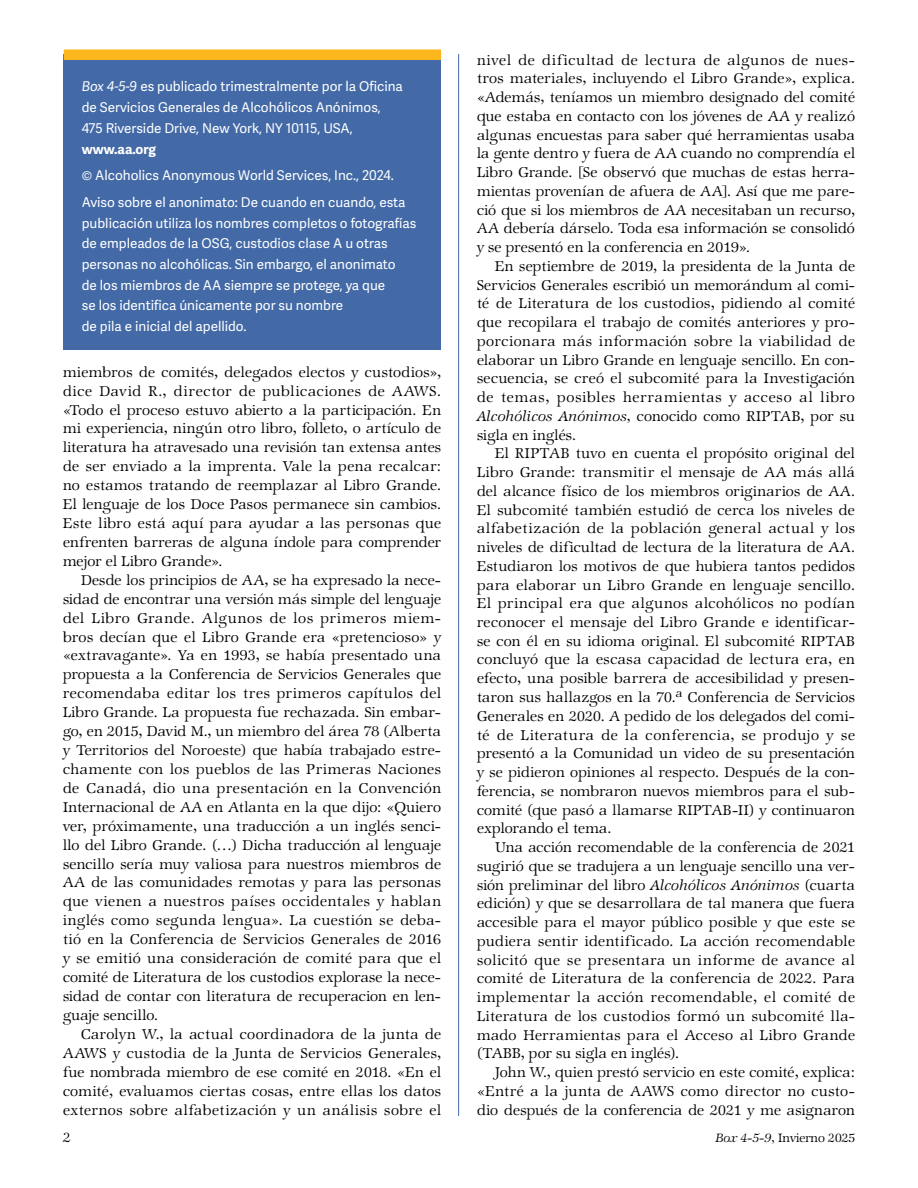
<style>
.page{position:relative;width:918px;height:1188px;background:#fff}
.page>*{position:absolute;margin:0;border:0;box-sizing:border-box;transform-origin:0 0}
.t1{font:300 15.75px/18.8px "Zapf Internatl IT Cby BT";letter-spacing:.015em;color:#000;text-align:justify}
.t2{font:300 15px "Zapf Internatl IT Cby BT";color:#000}
.t3{font:13.5px/20.7px "Adelle Sans";color:#fff}
.t4{font:300 13.5px "Zapf Internatl IT Cby BT";color:#000}
.t5{font:700 13.5px "Adelle Sans";color:#fff}
.s1{font-style:italic}
</style>
<div class="page">
<hr style="left:458px;top:54px;width:1px;height:1062px;background:#436aa7">
<div style="left:64px;top:54px;width:377px;height:295px;background:#436aa7"></div>
<div style="left:64px;top:49px;width:377px;height:11px;background:#ffb71e"></div>
<p class="t1" style="left:477px;top:51px;width:380px">nivel de dificultad de lectura de algunos de nues&shy;tros materiales, incluyendo el Libro Grande», explica. «Además, teníamos un miembro designado del comité que estaba en contacto con los jóvenes de AA y realizó algunas encuestas para saber qué herramientas usaba la gente dentro y fuera de AA cuando no comprendía el Libro Grande. [Se observó que muchas de estas herra&shy;mientas provenían de afuera de AA]. Así que me pare&shy;ció que si los miembros de AA necesitaban un recurso, AA debería dárselo. Toda esa información se consolidó y se presentó en la conferencia en 2019».</p>
<p class="t1" style="left:477px;top:257px;width:380px;text-indent:18px">En septiembre de 2019, la presidenta de la Junta de Servicios Generales escribió un memorándum al comi&shy;té de Literatura de los custodios, pidiendo al comité que recopilara el trabajo de comités anteriores y pro&shy;porcionara más información sobre la viabilidad de elaborar un Libro Grande en lenguaje sencillo. En con&shy;secuencia, se creó el subcomité para la Investigación de temas, posibles herramientas y acceso al libro <span class="s1">Alcohólicos Anónimos,</span> conocido como RIPTAB, por su sigla en inglés.</p>
<p class="t1" style="left:477px;top:444px;width:380px;text-indent:18px">El RIPTAB tuvo en cuenta el propósito original del Libro Grande: transmitir el mensaje de AA más allá del alcance físico de los miembros originarios de AA.<br>El subcomité también estudió de cerca los niveles de alfabetización de la población general actual y los niveles de dificultad de lectura de la literatura de AA.<br>Estudiaron los motivos de que hubiera tantos pedidos para elaborar un Libro Grande en lenguaje sencillo.<br>El principal era que algunos alcohólicos no podían reconocer el mensaje del Libro Grande e identificar&shy;se con él en su idioma original. El subcomité RIPTAB concluyó que la escasa capacidad de lectura era, en efecto, una posible barrera de accesibilidad y presen&shy;taron sus hallazgos en la 70.<sup>a</sup> Conferencia de Servicios Generales en 2020. A pedido de los delegados del comi&shy;té de Literatura de la conferencia, se produjo y se presentó a la Comunidad un video de su presentación y se pidieron opiniones al respecto. Después de la con&shy;ferencia, se nombraron nuevos miembros para el sub&shy;comité (que pasó a llamarse RIPTAB-II) y continuaron explorando el tema.</p>
<p class="t1" style="left:477px;top:838px;width:380px;text-indent:18px">Una acción recomendable de la conferencia de 2021 sugirió que se tradujera a un lenguaje sencillo una ver&shy;sión preliminar del libro <span class="s1">Alcohólicos Anónimos</span> (cuarta edición) y que se desarrollara de tal manera que fuera accesible para el mayor público posible y que este se pudiera sentir identificado. La acción recomendable solicitó que se presentara un informe de avance al comité de Literatura de la conferencia de 2022. Para implementar la acción recomendable, el comité de Literatura de los custodios formó un subcomité lla&shy;mado Herramientas para el Acceso al Libro Grande (TABB, por su sigla en inglés).</p>
<p class="t1" style="left:477px;top:1063px;width:380px;text-indent:18px">John W., quien prestó servicio en este comité, explica: «Entré a la junta de AAWS como director no custo&shy;dio después de la conferencia de 2021 y me asignaron</p>
<p class="t3" style="left:82px;top:77px;width:323px"><span class="s1">Box 4-5-9</span> es publicado trimestralmente por la Oficina de Servicios Generales de Alcohólicos Anónimos,<br>475 Riverside Drive, New York, NY 10115, USA,</p>
<p class="t5" style="left:82px;top:141px;width:76px">www.aa.org</p>
<p class="t3" style="left:82px;top:163px;width:325px;line-height:26.7px">© Alcoholics Anonymous World Services, Inc., 2024.<br>Aviso sobre el anonimato: De cuando en cuando, esta</p>
<p class="t3" style="left:82px;top:213px;width:336px">publicación utiliza los nombres completos o fotografías de empleados de la OSG, custodios clase A u otras personas no alcohólicas. Sin embargo, el anonimato<br>de los miembros de AA siempre se protege, ya que<br>se los identifica únicamente por su nombre<br>de pila e inicial del apellido.</p>
<p class="t1" style="left:63px;top:363px;width:380px">miembros de comités, delegados electos y custodios», dice David R., director de publicaciones de AAWS. «Todo el proceso estuvo abierto a la participación. En mi experiencia, ningún otro libro, folleto, o artículo de literatura ha atravesado una revisión tan extensa antes de ser enviado a la imprenta. Vale la pena recalcar: no estamos tratando de reemplazar al Libro Grande.<br>El lenguaje de los Doce Pasos permanece sin cambios.<br>Este libro está aquí para ayudar a las personas que enfrenten barreras de alguna índole para comprender mejor el Libro Grande».</p>
<p class="t1" style="left:63px;top:571px;width:380px;text-indent:18px">Desde los principios de AA, se ha expresado la nece&shy;sidad de encontrar una versión más simple del lenguaje del Libro Grande. Algunos de los primeros miem&shy;bros decían que el Libro Grande era «pretencioso» y «extravagante». Ya en 1993, se había presentado una propuesta a la Conferencia de Servicios Generales que recomendaba editar los tres primeros capítulos del Libro Grande. La propuesta fue rechazada. Sin embar&shy;go, en 2015, David M., un miembro del área 78 (Alberta y Territorios del Noroeste) que había trabajado estre&shy;chamente con los pueblos de las Primeras Naciones de Canadá, dio una presentación en la Convención Internacional de AA en Atlanta en la que dijo: «Quiero ver, próximamente, una traducción a un inglés senci&shy;llo del Libro Grande. (…) Dicha traducción al lenguaje sencillo sería muy valiosa para nuestros miembros de AA de las comunidades remotas y para las personas que vienen a nuestros países occidentales y hablan inglés como segunda lengua». La cuestión se deba&shy;tió en la Conferencia de Servicios Generales de 2016 y se emitió una consideración de comité para que el comité de Literatura de los custodios explorase la nece&shy;sidad de contar con literatura de recuperacion en len&shy;guaje sencillo.</p>
<p class="t1" style="left:63px;top:1025px;width:380px;text-indent:18px">Carolyn W., la actual coordinadora de la junta de AAWS y custodia de la Junta de Servicios Generales, fue nombrada miembro de ese comité en 2018. «En el comité, evaluamos ciertas cosas, entre ellas los datos externos sobre alfabetización y un análisis sobre el</p>
<p class="t2" style="left:63px;top:1128px;width:9px">2</p>
<p class="t4" style="left:716px;top:1130px;width:141px"><span class="s1">Box 4-5-9,</span> Invierno 2025</p>
</div>
